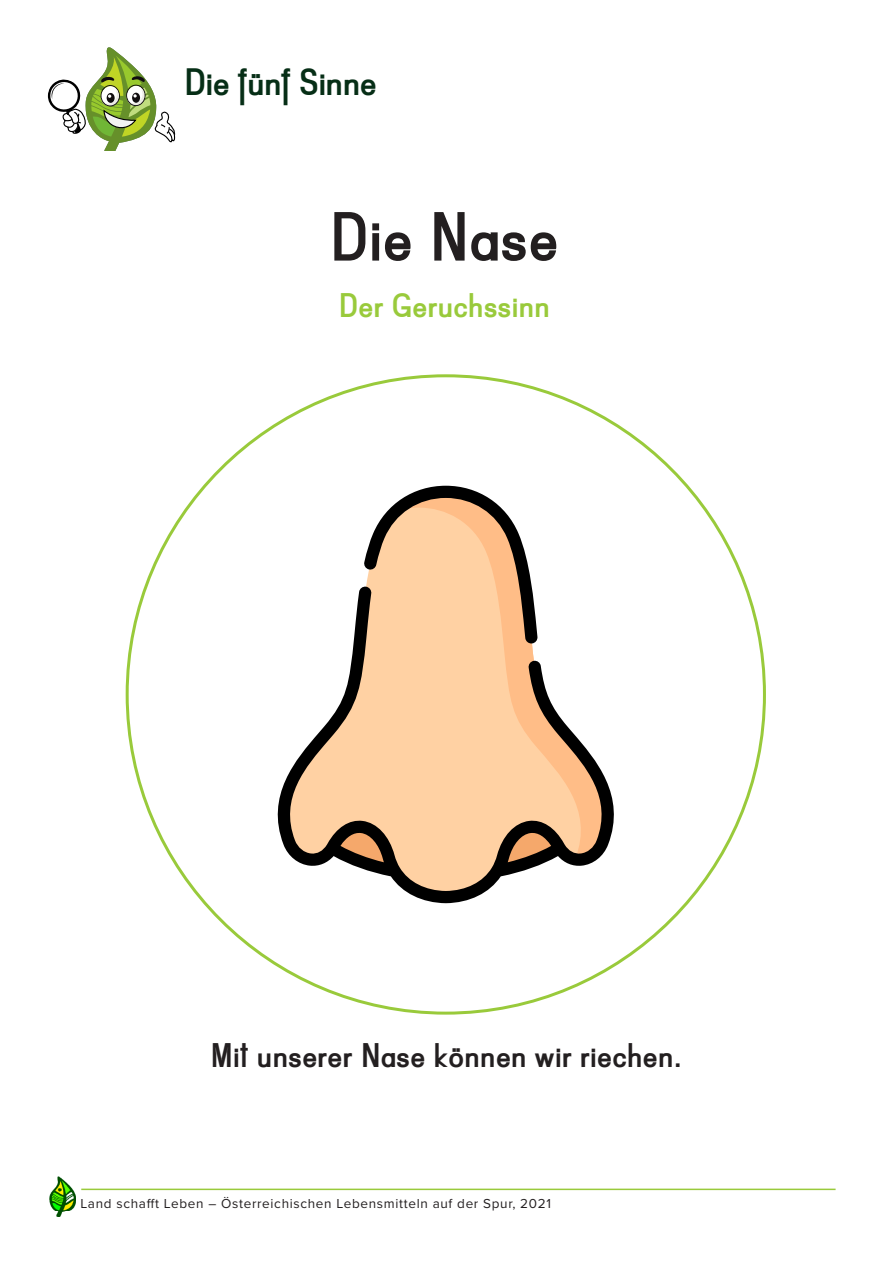
<style>
.page{position:relative;width:893px;height:1263px;background:#fff}
.page>*{position:absolute;margin:0;border:0;box-sizing:border-box;transform-origin:0 0}
.AufgabenHead{font:700 51px "Aa Bb Cc";letter-spacing:.05em;color:#231f20}
.t1{font:700 28.5px "Aa Bb Cc";letter-spacing:.03em;color:#062e16}
.AufgabenHead-2{font:700 25.5px "Aa Bb Cc";letter-spacing:.05em;color:#231f20}
.AufgabenHead-3{font:700 25.5px "Aa Bb Cc";letter-spacing:.05em;color:#99ca3b}
.t2{font:13.5px "Proxima Nova";letter-spacing:.05em;color:#231f20}
</style>
<div class="page">
<hr style="left:81px;top:1188px;width:755px;height:2px;background:#99ca3b">
<img style="left:49px;top:1177px;width:27px;height:39px">
<svg style="left:48px;top:47px;width:127px;height:104px"></svg>
<svg style="left:277px;top:586px;width:337px;height:317px;fill:#ffd1a3"></svg>
<svg style="left:364px;top:486px;width:174px;height:157px;background:#d7b493"></svg>
<p class="t1" style="left:186px;top:63px;width:192px">Die fünf Sinne</p>
<p class="AufgabenHead" style="left:332px;top:202px;width:228px">Die Nase</p>
<p class="AufgabenHead-3" style="left:340px;top:287px;width:211px">Der Geruchssinn</p>
<p class="AufgabenHead-2" style="left:211px;top:1037px;width:471px">Mit unserer Nase können wir riechen.</p>
<p class="t2" style="left:81px;top:1194px;width:472px">Land schafft Leben – Österreichischen Lebensmitteln auf der Spur, 2021</p>
</div>
